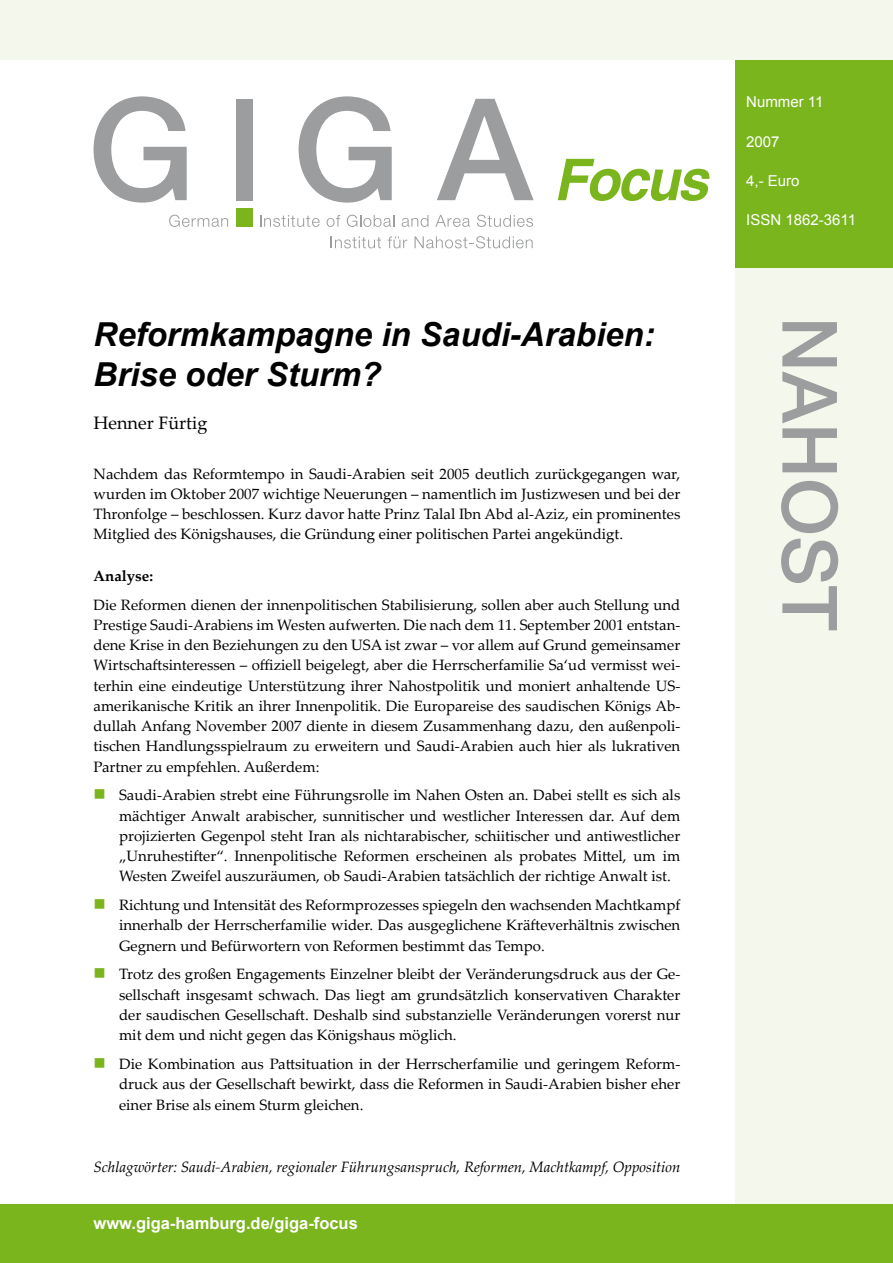
<style>
.page{position:relative;width:893px;height:1263px;background:#fff}
.page>*{position:absolute;margin:0;border:0;box-sizing:border-box;transform-origin:0 0}
.t1{font:italic 700 33px/39.6px "Arial";color:#000}
.t2{font:18px "Palatino Linotype";color:#000}
.t3{font:700 16.5px "Arial";color:#fff}
.t4{font:16.5px "Wingdings";color:#7ab51d}
.t5{font:15px/20.2px "Palatino Linotype";color:#000;text-align:justify}
.t6{font:italic 15px "Palatino Linotype";color:#000}
.t7{font:15px "Arial";color:#fff}
.t8{font:700 15px "Palatino Linotype";color:#000}
</style>
<div class="page">
<div style="left:736px;top:60px;width:157px;height:208px;background:#7ab51d"></div>
<div style="left:736px;top:269px;width:157px;height:994px;background:#f4f8ec"></div>
<div style="left:0;top:1204px;width:893px;height:59px;background:#7ab51d"></div>
<div style="left:0;top:1px;width:893px;height:59px;background:#f4f8ec"></div>
<svg style="left:782px;top:322px;width:55px;height:150px"></svg>
<svg style="left:781px;top:481px;width:57px;height:52px"></svg>
<svg style="left:781px;top:539px;width:57px;height:91px"></svg>
<svg style="left:169px;top:215px;width:59px;height:12px"></svg>
<svg style="left:260px;top:215px;width:60px;height:12px"></svg>
<svg style="left:327px;top:215px;width:13px;height:12px"></svg>
<svg style="left:347px;top:215px;width:47px;height:12px"></svg>
<svg style="left:402px;top:215px;width:26px;height:12px"></svg>
<svg style="left:435px;top:215px;width:35px;height:12px"></svg>
<svg style="left:477px;top:215px;width:56px;height:12px"></svg>
<svg style="left:331px;top:236px;width:50px;height:12px"></svg>
<svg style="left:388px;top:236px;width:19px;height:12px"></svg>
<svg style="left:414px;top:236px;width:119px;height:12px"></svg>
<div style="left:236px;top:99px;width:16px;height:101px;background:#9c9d9f"></div>
<svg style="left:94px;top:96px;width:93px;height:107px"></svg>
<svg style="left:299px;top:96px;width:93px;height:107px"></svg>
<svg style="left:437px;top:99px;width:97px;height:101px"></svg>
<div style="left:236px;top:209px;width:16px;height:18px;background:#7ab51d"></div>
<svg style="left:558px;top:159px;width:152px;height:42px"></svg>
<h1 class="t1" style="left:94px;top:316px;width:563px">Reformkampagne in Saudi-Arabien:<br>Brise oder Sturm?</h1>
<p class="t2" style="left:94px;top:410px;width:115px">Henner Fürtig</p>
<p class="t5" style="left:94px;top:463px;width:588px">Nachdem das Reformtempo in Saudi-Arabien seit 2005 deutlich zurückgegangen war, wurden im Oktober 2007 wichtige Neuerungen – namentlich im Justizwesen und bei der Thronfolge – beschlossen. Kurz davor hatte Prinz Talal Ibn Abd al-Aziz, ein prominentes Mitglied des Königshauses, die Gründung einer politischen Partei angekündigt.</p>
<p class="t8" style="left:94px;top:565px;width:61px">Analyse:</p>
<p class="t5" style="left:94px;top:594px;width:588px">Die Reformen dienen der innenpolitischen Stabilisierung, sollen aber auch Stellung und Prestige Saudi-Arabiens im Westen aufwerten. Die nach dem 11. September 2001 entstan&shy;dene Krise in den Beziehungen zu den USA ist zwar – vor allem auf Grund gemeinsamer Wirtschaftsinteressen – offiziell beigelegt, aber die Herrscherfamilie Sa‘ud vermisst wei&shy;terhin eine eindeutige Unterstützung ihrer Nahostpolitik und moniert anhaltende US&shy;amerikanische Kritik an ihrer Innenpolitik. Die Europareise des saudischen Königs Ab&shy;dullah Anfang November 2007 diente in diesem Zusammenhang dazu, den außenpoli&shy;tischen Handlungsspielraum zu erweitern und Saudi-Arabien auch hier als lukrativen Partner zu empfehlen. Außerdem:</p>
<p class="t5" style="left:119px;top:785px;width:563px">Saudi-Arabien strebt eine Führungsrolle im Nahen Osten an. Dabei stellt es sich als mächtiger Anwalt arabischer, sunnitischer und westlicher Interessen dar. Auf dem projizierten Gegenpol steht Iran als nichtarabischer, schiitischer und antiwestlicher „Unruhestifter“. Innenpolitische Reformen erscheinen als probates Mittel, um im Westen Zweifel auszuräumen, ob Saudi-Arabien tatsächlich der richtige Anwalt ist.</p>
<p class="t5" style="left:119px;top:894px;width:563px">Richtung und Intensität des Reformprozesses spiegeln den wachsenden Machtkampf innerhalb der Herrscherfamilie wider. Das ausgeglichene Kräfteverhältnis zwischen Gegnern und Befürwortern von Reformen bestimmt das Tempo.</p>
<p class="t5" style="left:119px;top:964px;width:563px">Trotz des großen Engagements Einzelner bleibt der Veränderungsdruck aus der Ge&shy;sellschaft insgesamt schwach. Das liegt am grundsätzlich konservativen Charakter der saudischen Gesellschaft. Deshalb sind substanzielle Veränderungen vorerst nur mit dem und nicht gegen das Königshaus möglich.</p>
<p class="t5" style="left:119px;top:1053px;width:563px">Die Kombination aus Pattsituation in der Herrscherfamilie und geringem Reform&shy;druck aus der Gesellschaft bewirkt, dass die Reformen in Saudi-Arabien bisher eher einer Brise als einem Sturm gleichen.</p>
<p class="t4" style="left:94px;top:786px;width:14px">■</p>
<p class="t4" style="left:94px;top:895px;width:14px">■</p>
<p class="t4" style="left:94px;top:965px;width:14px">■</p>
<p class="t4" style="left:94px;top:1054px;width:14px">■</p>
<p class="t6" style="left:94px;top:1156px;width:588px">Schlagwörter: Saudi-Arabien, regionaler Führungsanspruch, Reformen, Machtkampf, Opposition</p>
<p class="t3" style="left:94px;top:1212px;width:266px">www.giga-hamburg.de/giga-focus</p>
<p class="t7" style="left:746px;top:92px;width:79px">Nummer 11</p>
<p class="t7" style="left:746px;top:131px;width:35px">2007</p>
<p class="t7" style="left:746px;top:171px;width:55px">4,- Euro</p>
<p class="t7" style="left:746px;top:210px;width:111px">ISSN 1862-3611</p>
</div>
